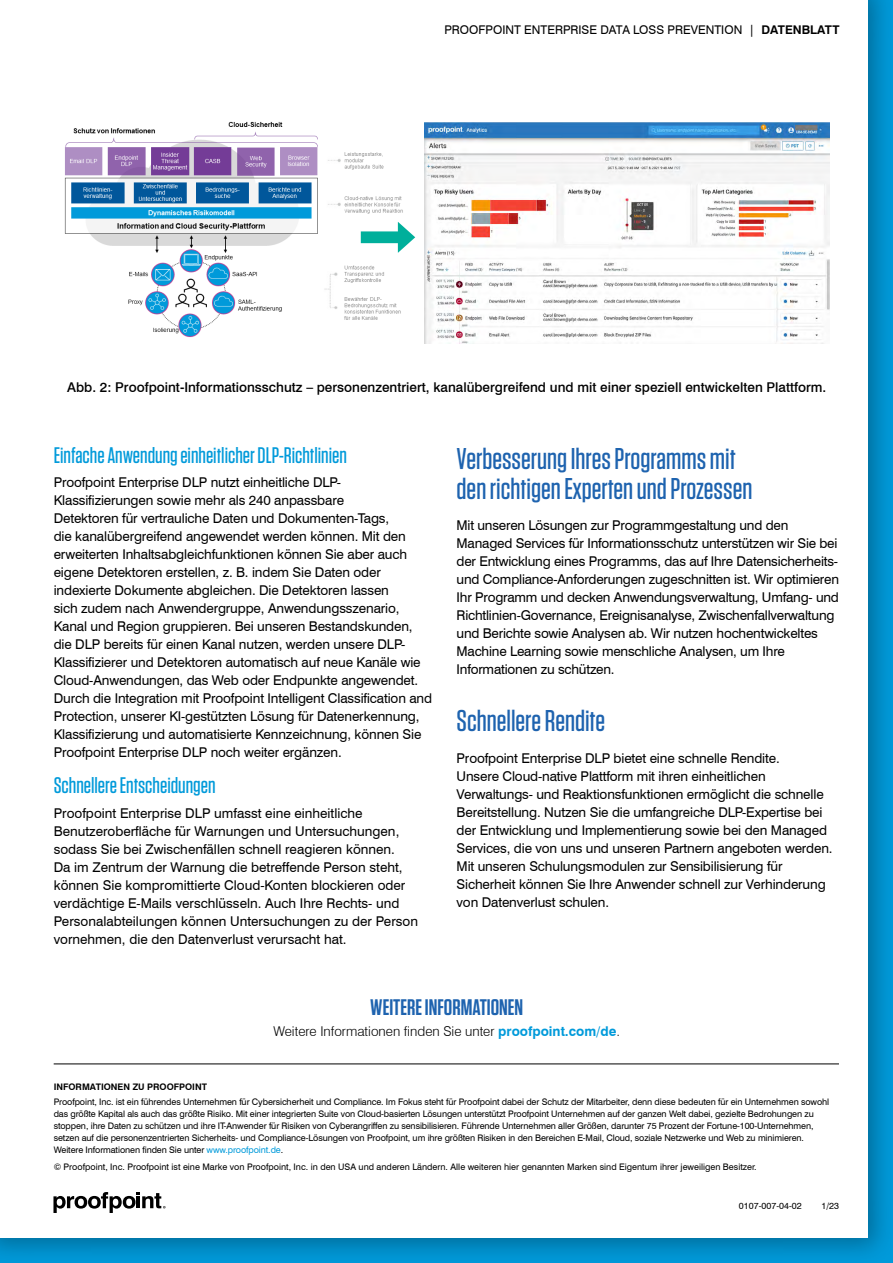
<style>
.page{position:relative;width:893px;height:1263px;background:#fff}
.page>*{position:absolute;margin:0;border:0;box-sizing:border-box;transform-origin:0 0}
.t1{font:500 30px/30px "Tungsten";color:#1e63af}
.t2{font:500 22.5px "Tungsten";color:#009ada}
.t3{font:600 22.5px "Tungsten";color:#1e63af}
.t4{font:13.5px/18px "Swiss 721 BT";letter-spacing:-.01em;color:#000}
.t5{font:500 13.5px "Swiss 721 BT";color:#000}
.t6{font:300 13.5px "Swiss 721 BT";color:#000}
.t7{font:12px "Swiss 721 BT";color:#000}
.t8{font:9px/12px "Swiss 721 BT";letter-spacing:-.01em;color:#000}
.t9{font:700 9px "Swiss 721 BT";color:#000}
.s1{font-weight:700}
.s2{font-weight:700;color:#009ada}
.s3{color:#009ada}
</style>
<div class="page">
<div style="left:0;top:0;width:893px;height:1263px;background:#000;opacity:.3"></div>
<div style="left:0;top:0;width:868px;height:1237px;background:#fff"></div>
<svg style="left:53px;top:1192px;width:113px;height:21px"></svg>
<img style="left:64px;top:121px;width:339px;height:217px">
<svg style="left:361px;top:222px;width:54px;height:31px"></svg>
<img style="left:425px;top:123px;width:405px;height:220px">
<hr style="left:54px;top:1064px;width:785px;height:1px;background:#000">
<p class="t7" style="left:444px;top:22px;width:397px">PROOFPOINT ENTERPRISE DATA LOSS PREVENTION | <span class="s1">DATENBLATT</span></p>
<p class="t5" style="left:67px;top:379px;width:760px">Abb. 2: Proofpoint-Informationsschutz – personenzentriert, kanalübergreifend und mit einer speziell entwickelten Plattform.</p>
<h2 class="t2" style="left:54px;top:443px;width:295px">Einfache Anwendung einheitlicher DLP-Richtlinien</h2>
<p class="t4" style="left:54px;top:473px;width:380px">Proofpoint Enterprise DLP nutzt einheitliche DLP-Klassifizierungen sowie mehr als 240 anpassbare<br>Detektoren für vertrauliche Daten und Dokumenten-Tags,<br>die kanalübergreifend angewendet werden können. Mit den erweiterten Inhaltsabgleichfunktionen können Sie aber auch eigene Detektoren erstellen, z. B. indem Sie Daten oder indexierte Dokumente abgleichen. Die Detektoren lassen<br>sich zudem nach Anwendergruppe, Anwendungsszenario, Kanal und Region gruppieren. Bei unseren Bestandskunden, die DLP bereits für einen Kanal nutzen, werden unsere DLP-Klassifizierer und Detektoren automatisch auf neue Kanäle wie Cloud-Anwendungen, das Web oder Endpunkte angewendet.<br>Durch die Integration mit Proofpoint Intelligent Classification and Protection, unserer KI-gestützten Lösung für Datenerkennung, Klassifizierung und automatisierte Kennzeichnung, können Sie Proofpoint Enterprise DLP noch weiter ergänzen.</p>
<h2 class="t2" style="left:54px;top:774px;width:163px">Schnellere Entscheidungen</h2>
<p class="t4" style="left:54px;top:804px;width:366px">Proofpoint Enterprise DLP umfasst eine einheitliche Benutzeroberfläche für Warnungen und Untersuchungen, sodass Sie bei Zwischenfällen schnell reagieren können.<br>Da im Zentrum der Warnung die betreffende Person steht, können Sie kompromittierte Cloud-Konten blockieren oder verdächtige E-Mails verschlüsseln. Auch Ihre Rechts- und Personalabteilungen können Untersuchungen zu der Person vornehmen, die den Datenverlust verursacht hat.</p>
<h1 class="t1" style="left:457px;top:443px;width:297px">Verbesserung Ihres Programms mit den richtigen Experten und Prozessen</h1>
<p class="t4" style="left:457px;top:516px;width:384px">Mit unseren Lösungen zur Programmgestaltung und den Managed Services für Informationsschutz unterstützen wir Sie bei der Entwicklung eines Programms, das auf Ihre Datensicherheits&shy;und Compliance-Anforderungen zugeschnitten ist. Wir optimieren Ihr Programm und decken Anwendungsverwaltung, Umfang- und Richtlinien-Governance, Ereignisanalyse, Zwischenfallverwaltung und Berichte sowie Analysen ab. Wir nutzen hochentwickeltes Machine Learning sowie menschliche Analysen, um Ihre Informationen zu schützen.</p>
<h1 class="t1" style="left:457px;top:706px;width:150px">Schnellere Rendite</h1>
<p class="t4" style="left:457px;top:749px;width:378px">Proofpoint Enterprise DLP bietet eine schnelle Rendite.<br>Unsere Cloud-native Plattform mit ihren einheitlichen Verwaltungs- und Reaktionsfunktionen ermöglicht die schnelle Bereitstellung. Nutzen Sie die umfangreiche DLP-Expertise bei der Entwicklung und Implementierung sowie bei den Managed Services, die von uns und unseren Partnern angeboten werden.<br>Mit unseren Schulungsmodulen zur Sensibilisierung für Sicherheit können Sie Ihre Anwender schnell zur Verhinderung von Datenverlust schulen.</p>
<h2 class="t3" style="left:370px;top:995px;width:154px">WEITERE INFORMATIONEN</h2>
<p class="t6" style="left:273px;top:1023px;width:348px">Weitere Informationen finden Sie unter <span class="s2">proofpoint.com/de</span>.</p>
<p class="t9" style="left:54px;top:1081px;width:155px">INFORMATIONEN ZU PROOFPOINT</p>
<p class="t8" style="left:54px;top:1095px;width:777px">Proofpoint, Inc. ist ein führendes Unternehmen für Cybersicherheit und Compliance. Im Fokus steht für Proofpoint dabei der Schutz der Mitarbeiter, denn diese bedeuten für ein Unternehmen sowohl das größte Kapital als auch das größte Risiko. Mit einer integrierten Suite von Cloud-basierten Lösungen unterstützt Proofpoint Unternehmen auf der ganzen Welt dabei, gezielte Bedrohungen zu stoppen, ihre Daten zu schützen und ihre IT-Anwender für Risiken von Cyberangriffen zu sensibilisieren. Führende Unternehmen aller Größen, darunter 75 Prozent der Fortune-100-Unternehmen, setzen auf die personenzentrierten Sicherheits- und Compliance-Lösungen von Proofpoint, um ihre größten Risiken in den Bereichen E-Mail, Cloud, soziale Netzwerke und Web zu minimieren.<br>Weitere Informationen finden Sie unter <span class="s3">www.proofpoint.de</span>.</p>
<p class="t8" style="left:54px;top:1161px;width:704px">© Proofpoint, Inc. Proofpoint ist eine Marke von Proofpoint, Inc. in den USA und anderen Ländern. Alle weiteren hier genannten Marken sind Eigentum ihrer jeweiligen Besitzer.</p>
<p class="t8" style="left:739px;top:1199px;width:64px">0107-007-04-02</p>
<p class="t8" style="left:821px;top:1199px;width:19px">1/23</p>
</div>
